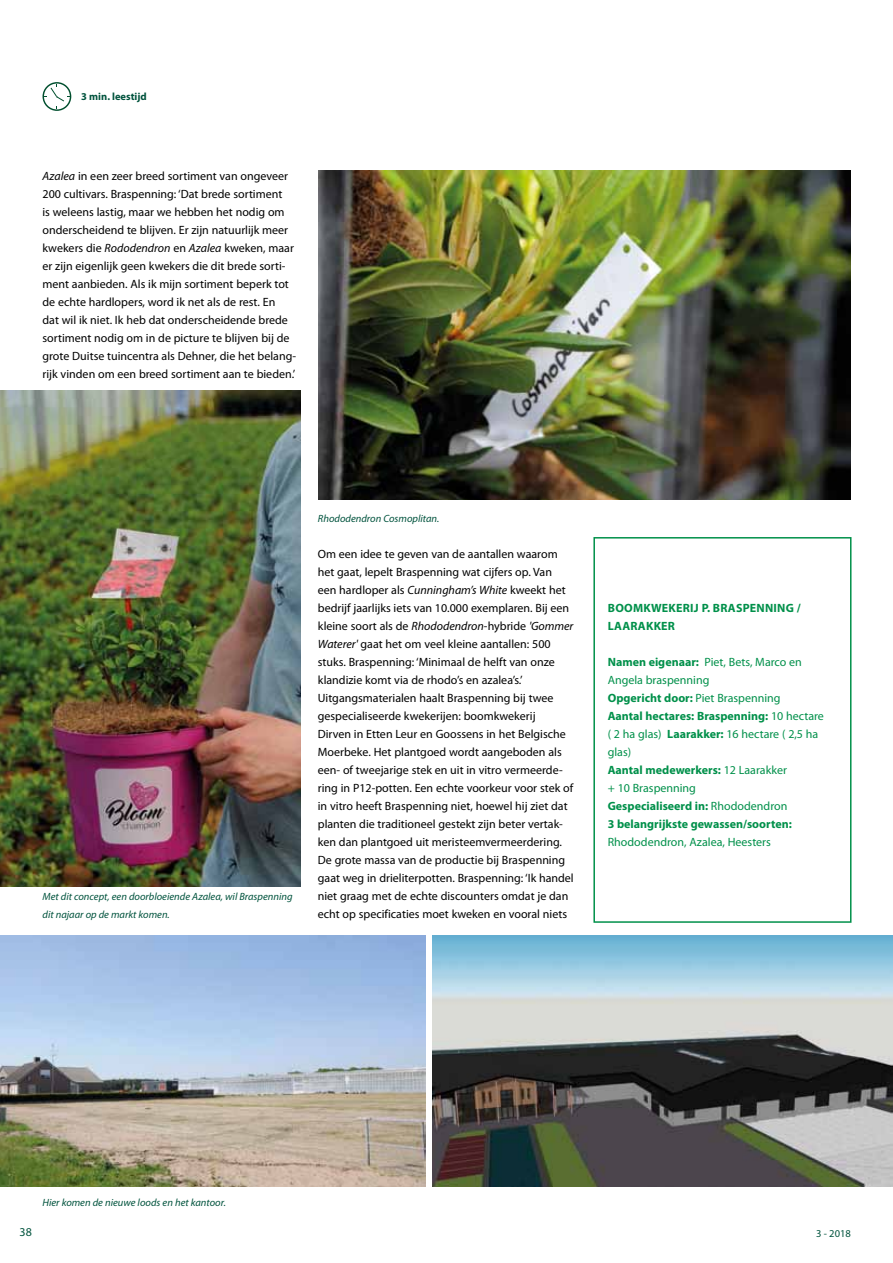
<style>
.page{position:relative;width:893px;height:1263px;background:#fff}
.page>*{position:absolute;margin:0;border:0;box-sizing:border-box;transform-origin:0 0}
.t1{font:12px/18px "Myriad Pro";color:#000}
.t2{font:700 12px/18px "Myriad Pro";color:#00904a}
.t3{font:700 12px/18px "Myriad Pro";letter-spacing:.02em;color:#00904a}
.t4{font:12px "Myriad Pro";color:#00904a}
.t5{font:12px "Myriad Pro";color:#00533d}
.t6{font:italic 10.5px/18px "Myriad Pro";color:#00533d}
.t7{font:700 10.5px "Myriad Pro";color:#00533d}
.t8{font:10.5px "Myriad Pro";color:#00533d}
.s1{font-style:italic}
.s2{font-weight:400}
</style>
<div class="page">
<svg style="left:43px;top:82px;width:28px;height:29px"></svg>
<div style="left:593px;top:537px;width:258px;height:386px;border:2px solid #00904a"></div>
<img style="left:0;top:936px;width:425px;height:250px">
<img style="left:433px;top:936px;width:460px;height:250px">
<img style="left:0;top:391px;width:301px;height:496px">
<img style="left:318px;top:170px;width:532px;height:330px">
<p class="t7" style="left:81px;top:90px;width:67px">3 min. leestijd</p>
<p class="t1" style="left:43px;top:167px;width:255px"><span class="s1">Azalea</span> in een zeer breed sortiment van ongeveer 200 cultivars. Braspenning: ‘Dat brede sortiment<br>is weleens lastig, maar we hebben het nodig om onderscheidend te blijven. Er zijn natuurlijk meer kwekers die <span class="s1">Rododendron</span> en <span class="s1">Azalea</span> kweken, maar er zijn eigenlijk geen kwekers die dit brede sorti&shy;ment aanbieden. Als ik mijn sortiment beperk tot de echte hardlopers, word ik net als de rest. En<br>dat wil ik niet. Ik heb dat onderscheidende brede sortiment nodig om in de picture te blijven bij de grote Duitse tuincentra als Dehner, die het belang&shy;rijk vinden om een breed sortiment aan te bieden.’</p>
<p class="t6" style="left:43px;top:887px;width:252px">Met dit concept, een doorbloeiende Azalea, wil Braspenning dit najaar op de markt komen.</p>
<p class="t6" style="left:318px;top:509px;width:123px">Rhododendron Cosmoplitan.</p>
<p class="t1" style="left:318px;top:545px;width:257px">Om een idee te geven van de aantallen waarom het gaat, lepelt Braspenning wat cijfers op. Van<br>een hardloper als <span class="s1">Cunningham’s White</span> kweekt het bedrijf jaarlijks iets van 10.000 exemplaren. Bij een kleine soort als de <span class="s1">Rhododendron</span>-hybride <span class="s1">'Gommer Waterer'</span> gaat het om veel kleine aantallen: 500 stuks. Braspenning: ‘Minimaal de helft van onze klandizie komt via de rhodo’s en azalea’s.’ Uitgangsmaterialen haalt Braspenning bij twee gespecialiseerde kwekerijen: boomkwekerij<br>Dirven in Etten Leur en Goossens in het Belgische Moerbeke. Het plantgoed wordt aangeboden als een- of tweejarige stek en uit in vitro vermeerde&shy;ring in P12-potten. Een echte voorkeur voor stek of in vitro heeft Braspenning niet, hoewel hij ziet dat planten die traditioneel gestekt zijn beter vertak&shy;ken dan plantgoed uit meristeemvermeerdering.<br>De grote massa van de productie bij Braspenning gaat weg in drieliterpotten. Braspenning: ‘Ik handel niet graag met de echte discounters omdat je dan echt op specificaties moet kweken en vooral niets</p>
<p class="t3" style="left:608px;top:599px;width:194px;text-indent:36px">kwekerij P. braspenning /<br>Laarakker</p>
<p class="t2" style="left:608px;top:653px;width:218px">Namen eigenaar: <span class="s2">Piet, Bets, Marco en<br>Angela braspenning<br></span>Opgericht door: <span class="s2">Piet Braspenning<br></span>Aantal hectares: Braspenning: <span class="s2">10 hectare ( 2 ha glas)</span> Laarakker: <span class="s2">16 hectare ( 2,5 ha glas)<br></span>Aantal medewerkers: <span class="s2">12 Laarakker<br>+ 10 Braspenning<br></span>Gespecialiseerd in: <span class="s2">Rhododendron<br></span>3 belangrijkste gewassen/soorten:</p>
<p class="t4" style="left:608px;top:835px;width:165px">Rhododendron, Azalea, Heesters</p>
<p class="t2" style="left:608px;top:599px;width:10px">boom</p>
<p class="t6" style="left:43px;top:1193px;width:185px">Hier komen de nieuwe loods en het kantoor.</p>
<p class="t5" style="left:20px;top:1224px;width:14px">38</p>
<p class="t8" style="left:816px;top:1227px;width:36px">3 - 2018</p>
</div>
